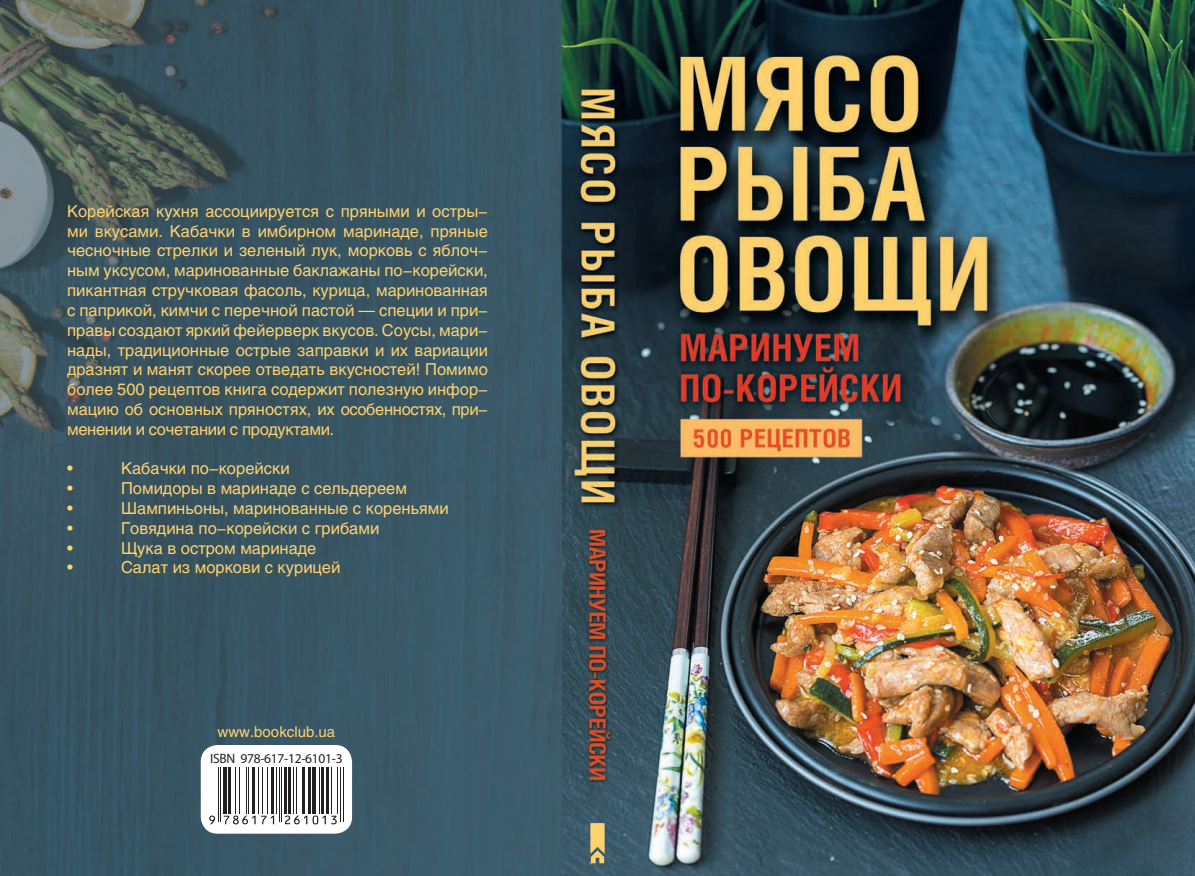
<style>
.page{position:relative;width:1195px;height:876px;background:#fff}
.page>*{position:absolute;margin:0;border:0;box-sizing:border-box;transform-origin:0 0}
.t1{font:16.5px/19.8px "Helios";color:#fed26e;text-align:justify}
.t2{font:15px "Helios";color:#fed26e}
.t3{font:13.5px "Myriad Pro";letter-spacing:-.02em;color:#231f20}
</style>
<div class="page">
<img style="left:0;top:0;width:1195px;height:876px">
<svg style="left:590px;top:823px;width:15px;height:40px"></svg>
<div style="left:201px;top:745px;width:151px;height:89px;background:#fff;border-radius:17px"></div>
<hr style="left:218px;top:768px;width:1px;height:54px;background:#231f20">
<hr style="left:220px;top:768px;width:1px;height:54px;background:#231f20">
<hr style="left:223px;top:768px;width:4px;height:46px;background:#231f20">
<hr style="left:228px;top:768px;width:3px;height:46px;background:#231f20">
<hr style="left:235px;top:768px;width:1px;height:46px;background:#231f20">
<hr style="left:239px;top:768px;width:1px;height:46px;background:#231f20">
<hr style="left:246px;top:768px;width:1px;height:46px;background:#231f20">
<hr style="left:248px;top:768px;width:1px;height:46px;background:#231f20">
<hr style="left:252px;top:768px;width:3px;height:46px;background:#231f20">
<hr style="left:258px;top:768px;width:1px;height:46px;background:#231f20">
<hr style="left:262px;top:768px;width:1px;height:46px;background:#231f20">
<hr style="left:267px;top:768px;width:1px;height:46px;background:#231f20">
<hr style="left:271px;top:768px;width:2px;height:46px;background:#231f20">
<hr style="left:276px;top:768px;width:1px;height:46px;background:#231f20">
<hr style="left:279px;top:768px;width:1px;height:54px;background:#231f20">
<hr style="left:281px;top:768px;width:1px;height:54px;background:#231f20">
<hr style="left:284px;top:768px;width:2px;height:46px;background:#231f20">
<hr style="left:288px;top:768px;width:2px;height:46px;background:#231f20">
<hr style="left:293px;top:768px;width:1px;height:46px;background:#231f20">
<hr style="left:296px;top:768px;width:1px;height:46px;background:#231f20">
<hr style="left:303px;top:768px;width:2px;height:46px;background:#231f20">
<hr style="left:308px;top:768px;width:2px;height:46px;background:#231f20">
<hr style="left:312px;top:768px;width:4px;height:46px;background:#231f20">
<hr style="left:319px;top:768px;width:1px;height:46px;background:#231f20">
<hr style="left:321px;top:768px;width:3px;height:46px;background:#231f20">
<hr style="left:327px;top:768px;width:2px;height:46px;background:#231f20">
<hr style="left:331px;top:768px;width:1px;height:46px;background:#231f20">
<hr style="left:337px;top:768px;width:1px;height:46px;background:#231f20">
<hr style="left:340px;top:768px;width:1px;height:54px;background:#231f20">
<hr style="left:343px;top:768px;width:1px;height:54px;background:#231f20">
<svg style="left:209px;top:815px;width:6px;height:9px"></svg>
<svg style="left:224px;top:815px;width:50px;height:9px"></svg>
<svg style="left:285px;top:815px;width:22px;height:9px"></svg>
<svg style="left:313px;top:815px;width:24px;height:9px"></svg>
<p class="t1" style="left:67px;top:201px;width:422px">Корейская кухня ассоциируется с пряными и остры&shy;ми вкусами. Кабачки в имбирном маринаде, пряные чесночные стрелки и зеленый лук, морковь с яблоч&shy;ным уксусом, маринованные баклажаны по-корейски, пикантная стручковая фасоль, курица, маринованная с паприкой, кимчи с перечной пастой — специи и при&shy;правы создают яркий фейерверк вкусов. Соусы, мари&shy;нады, традиционные острые заправки и их вариации дразнят и манят скорее отведать вкусностей! Помимо более 500 рецептов книга содержит полезную инфор&shy;мацию об основных пряностях, их особенностях, при&shy;менении и сочетании с продуктами.</p>
<p class="t1" style="left:67px;top:459px;width:7px">•</p>
<p class="t1" style="left:121px;top:459px;width:170px">Кабачки по-корейски</p>
<p class="t1" style="left:67px;top:478px;width:7px">•</p>
<p class="t1" style="left:121px;top:478px;width:287px">Помидоры в маринаде с сельдереем</p>
<p class="t1" style="left:67px;top:498px;width:7px">•</p>
<p class="t1" style="left:121px;top:498px;width:329px">Шампиньоны, маринованные с кореньями</p>
<p class="t1" style="left:67px;top:518px;width:7px">•</p>
<p class="t1" style="left:121px;top:518px;width:260px">Говядина по-корейски с грибами</p>
<p class="t1" style="left:67px;top:538px;width:7px">•</p>
<p class="t1" style="left:121px;top:538px;width:197px">Щука в остром маринаде</p>
<p class="t1" style="left:67px;top:558px;width:7px">•</p>
<p class="t1" style="left:121px;top:558px;width:221px">Салат из моркови с курицей</p>
<p class="t2" style="left:218px;top:723px;width:119px">www.bookclub.ua</p>
<p class="t3" style="left:210px;top:750px;width:134px">ISBN 978-617-12-6101-3</p>
</div>
